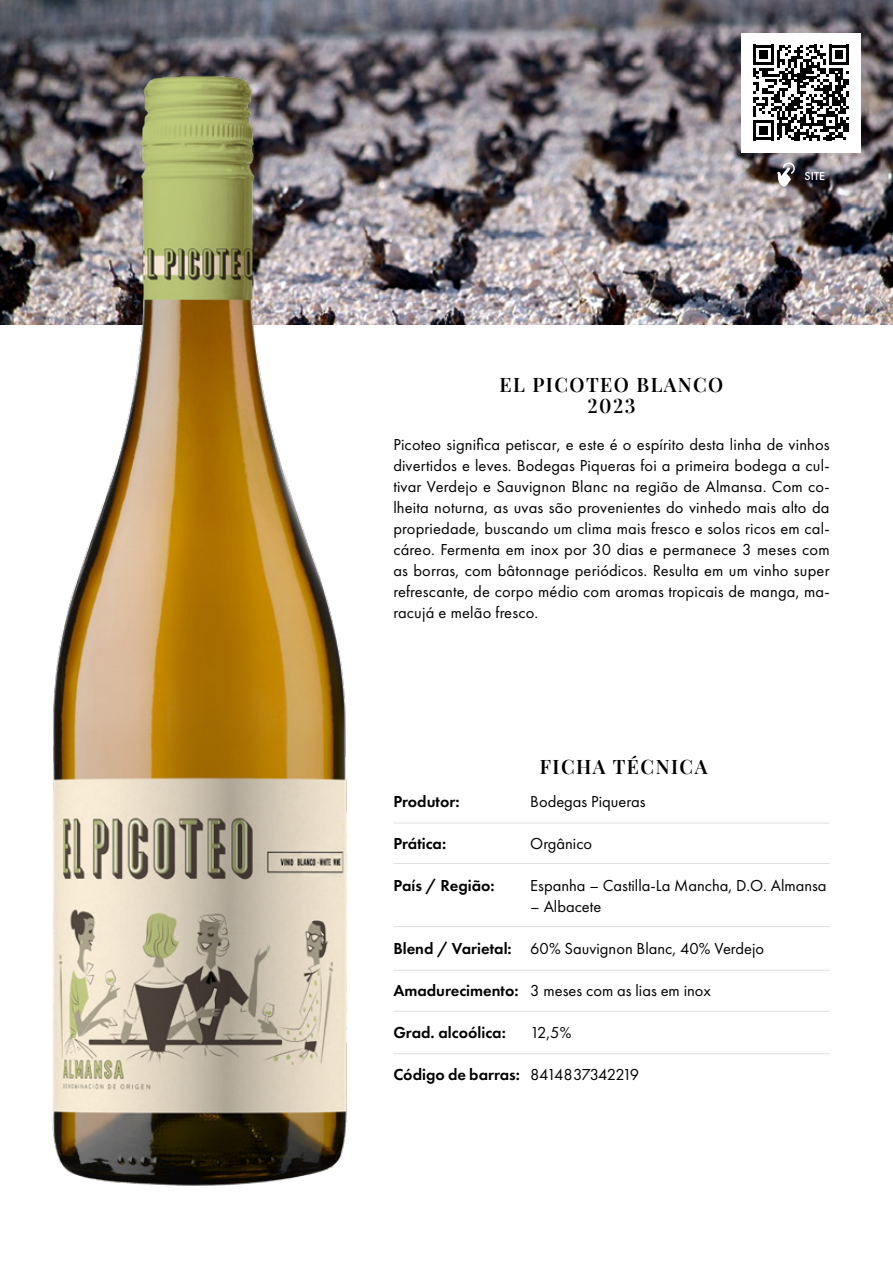
<style>
.page{position:relative;width:893px;height:1263px;background:#fff}
.page>*{position:absolute;margin:0;border:0;box-sizing:border-box;transform-origin:0 0}
.t1{font:600 19.5px/21px "Playfair Display";letter-spacing:.075em;color:#000;text-align:center}
.t2{font:16.5px/21px "Futura PT";color:#000;text-align:justify}
.t3{font:600 16.5px "Futura PT";color:#000}
.t4{font:16.5px "Futura PT";letter-spacing:-.05em;color:#000}
.t5{font:500 12px "Futura PT";color:#fff}
</style>
<div class="page">
<img style="left:0;top:0;width:893px;height:324px">
<hr style="left:393px;top:823px;width:437px;height:1px;background:#dedfe0">
<hr style="left:393px;top:863px;width:437px;height:1px;background:#dedfe0">
<hr style="left:393px;top:970px;width:437px;height:1px;background:#dedfe0">
<hr style="left:393px;top:926px;width:437px;height:1px;background:#dedfe0">
<hr style="left:393px;top:1053px;width:437px;height:1px;background:#dedfe0">
<hr style="left:393px;top:1011px;width:437px;height:1px;background:#dedfe0">
<img style="left:24px;top:72px;width:354px;height:1114px">
<div style="left:742px;top:33px;width:119px;height:119px;background:#fff"></div>
<svg style="left:753px;top:45px;width:96px;height:95px"></svg>
<svg style="left:777px;top:162px;width:18px;height:25px"></svg>
<p class="t1" style="left:500px;top:372px;width:225px">EL PICOTEO BLANCO<br>2023</p>
<p class="t5" style="left:804px;top:169px;width:22px">SITE</p>
<p class="t2" style="left:393px;top:433px;width:438px">Picoteo significa petiscar, e este é o espírito desta linha de vinhos divertidos e leves. Bodegas Piqueras foi a primeira bodega a cul&shy;tivar Verdejo e Sauvignon Blanc na região de Almansa. Com co&shy;lheita noturna, as uvas são provenientes do vinhedo mais alto da propriedade, buscando um clima mais fresco e solos ricos em cal&shy;cáreo. Fermenta em inox por 30 dias e permanece 3 meses com as borras, com bâtonnage periódicos. Resulta em um vinho super refrescante, de corpo médio com aromas tropicais de manga, ma&shy;racujá e melão fresco.</p>
<p class="t3" style="left:393px;top:791px;width:68px">Produtor:</p>
<p class="t3" style="left:393px;top:833px;width:54px">Prática:</p>
<p class="t3" style="left:393px;top:875px;width:103px">País / Região:</p>
<p class="t3" style="left:393px;top:938px;width:120px">Blend / Varietal:</p>
<p class="t3" style="left:393px;top:980px;width:127px">Amadurecimento:</p>
<p class="t3" style="left:393px;top:1022px;width:114px">Grad. alcoólica:</p>
<p class="t3" style="left:393px;top:1064px;width:128px">Código de barras:</p>
<p class="t1" style="left:540px;top:755px;width:169px">FICHA TÉCNICA</p>
<p class="t2" style="left:530px;top:790px;width:117px">Bodegas Piqueras</p>
<p class="t2" style="left:530px;top:832px;width:64px">Orgânico</p>
<p class="t2" style="left:530px;top:874px;width:298px">Espanha – Castilla-La Mancha, D.O. Almansa</p>
<p class="t2" style="left:530px;top:895px;width:73px">– Albacete</p>
<p class="t2" style="left:530px;top:937px;width:235px">60% Sauvignon Blanc, 40% Verdejo</p>
<p class="t2" style="left:530px;top:979px;width:182px">3 meses com as lias em inox</p>
<p class="t2" style="left:530px;top:1021px;width:43px">12,5%</p>
<p class="t4" style="left:530px;top:1064px;width:111px">8414837342219</p>
</div>
